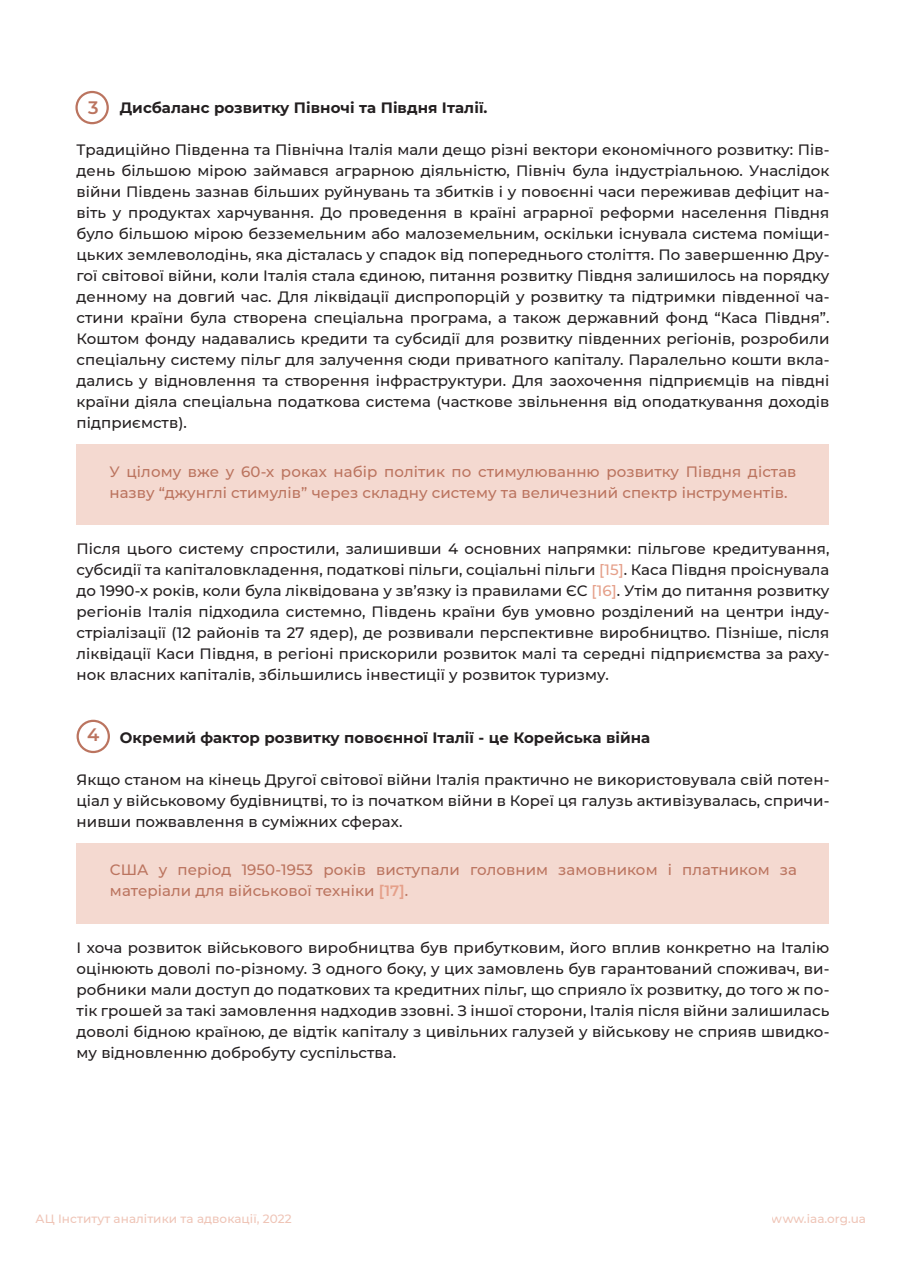
<style>
.page{position:relative;width:906px;height:1280px;background:#fff}
.page>*{position:absolute;margin:0;border:0;box-sizing:border-box;transform-origin:0 0}
.t1{font:600 18px "Montserrat";color:#bb745f}
.t2{font:500 15px/21px "Montserrat";letter-spacing:.005em;color:#231f20;text-align:justify}
.t3{font:500 15px/21px "Montserrat";letter-spacing:.005em;color:#bb745f}
.t4{font:700 15px "Montserrat";letter-spacing:.005em;color:#231f20}
.t5{font:500 12px "Montserrat";letter-spacing:.005em;color:#e5a08a}
.s1{color:#e5a08a}
.s2{font-weight:600;color:#e5a08a}
</style>
<div class="page">
<div style="left:75px;top:91px;width:34px;height:33px;border:2px solid #bb745f;border-radius:50%"></div>
<div style="left:77px;top:720px;width:33px;height:33px;border:2px solid #bb745f;border-radius:50%"></div>
<div style="left:77px;top:444px;width:752px;height:81px;background:#f4d9d0"></div>
<div style="left:77px;top:843px;width:752px;height:80px;background:#f4d9d0"></div>
<p class="t4" style="left:120px;top:97px;width:369px">Дисбаланс розвитку Півночі та Півдня Італії.</p>
<p class="t2" style="left:77px;top:138px;width:754px">Традиційно Південна та Північна Італія мали дещо різні вектори економічного розвитку: Пів&shy;день більшою мірою займався аграрною діяльністю, Північ була індустріальною. Унаслідок війни Південь зазнав більших руйнувань та збитків і у повоєнні часи переживав дефіцит на&shy;віть у продуктах харчування. До проведення в країні аграрної реформи населення Півдня було більшою мірою безземельним або малоземельним, оскільки існувала система поміщи&shy;цьких землеволодінь, яка дісталась у спадок від попереднього століття. По завершенню Дру&shy;гої світової війни, коли Італія стала єдиною, питання розвитку Півдня залишилось на порядку денному на довгий час. Для ліквідації диспропорцій у розвитку та підтримки південної ча&shy;стини країни була створена спеціальна програма, а також державний фонд “Каса Півдня”.<br>Коштом фонду надавались кредити та субсидії для розвитку південних регіонів, розробили спеціальну систему пільг для залучення сюди приватного капіталу. Паралельно кошти вкла&shy;дались у відновлення та створення інфраструктури. Для заохочення підприємців на півдні країни діяла спеціальна податкова система (часткове звільнення від оподаткування доходів підприємств).</p>
<p class="t1" style="left:88px;top:95px;width:12px">3</p>
<p class="t3" style="left:109px;top:460px;width:688px">У цілому вже у 60-х роках набір політик по стимулюванню розвитку Півдня дістав назву “джунглі стимулів” через складну систему та величезний спектр інструментів.</p>
<p class="t2" style="left:77px;top:537px;width:754px">Після цього систему спростили, залишивши 4 основних напрямки: пільгове кредитування, субсидії та капіталовкладення, податкові пільги, соціальні пільги <span class="s1">[15]</span>. Каса Півдня проіснувала до 1990-х років, коли була ліквідована у зв’язку із правилами ЄС <span class="s1">[16]</span>. Утім до питання розвитку регіонів Італія підходила системно, Південь країни був умовно розділений на центри інду&shy;стріалізації (12 районів та 27 ядер), де розвивали перспективне виробництво. Пізніше, після ліквідації Каси Півдня, в регіоні прискорили розвиток малі та середні підприємства за раху&shy;нок власних капіталів, збільшились інвестиції у розвиток туризму.</p>
<p class="t1" style="left:87px;top:722px;width:14px">4</p>
<p class="t4" style="left:120px;top:727px;width:532px">Окремий фактор розвитку повоєнної Італії - це Корейська війна</p>
<p class="t2" style="left:77px;top:768px;width:754px">Якщо станом на кінець Другої світової війни Італія практично не використовувала свій потен&shy;ціал у військовому будівництві, то із початком війни в Кореї ця галузь активізувалась, спричи&shy;нивши пожвавлення в суміжних сферах.</p>
<p class="t3" style="left:110px;top:858px;width:688px">США у період 1950-1953 років виступали головним замовником і платником за матеріали для військової техніки <span class="s2">[17]</span>.</p>
<p class="t2" style="left:77px;top:936px;width:754px">І хоча розвиток військового виробництва був прибутковим, його вплив конкретно на Італію оцінюють доволі по-різному. З одного боку, у цих замовлень був гарантований споживач, ви&shy;робники мали доступ до податкових та кредитних пільг, що сприяло їх розвитку, до того ж по&shy;тік грошей за такі замовлення надходив ззовні. З іншої сторони, Італія після війни залишилась доволі бідною країною, де відтік капіталу з цивільних галузей у військову не сприяв швидко&shy;му відновленню добробуту суспільства.</p>
<p class="t5" style="left:36px;top:1210px;width:257px">АЦ Інститут аналітики та адвокації, 2022</p>
<p class="t5" style="left:772px;top:1210px;width:96px">www.iaa.org.ua</p>
</div>
